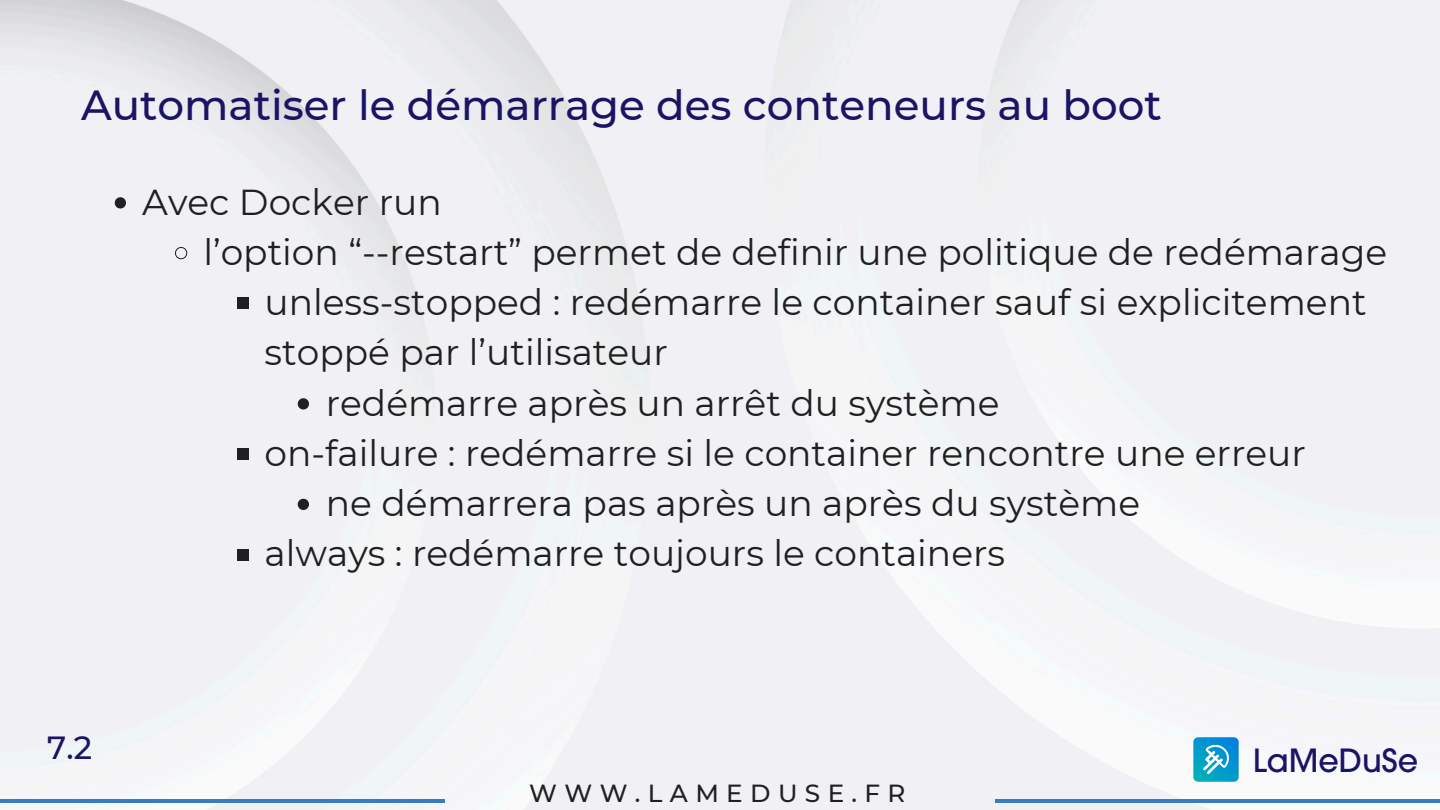
<style>
.page{position:relative;width:1440px;height:810px;background:#fff}
.page>*{position:absolute;margin:0;border:0;box-sizing:border-box;transform-origin:0 0}
.t1{font:500 42px "Montserrat";color:#1b1464}
.t2{font:36px/50.2px "Montserrat";color:#211f20}
.t3{font:500 32px "Montserrat";color:#1b1464}
.t4{font:500 31.8px "ITC Avant Garde Std";color:#1b1464}
.t5{font:500 24.7px "Montserrat";letter-spacing:.3em;color:#211f20}
</style>
<div class="page">
<img style="left:0;top:0;width:1440px;height:810px">
<hr style="left:0;top:799px;width:445px;height:4px;background:#387cc0">
<hr style="left:995px;top:799px;width:445px;height:4px;background:#387cc0">
<img style="left:1186px;top:729px;width:61px;height:61px">
<svg style="left:115px;top:197px;width:11px;height:11px"></svg>
<svg style="left:175px;top:247px;width:13px;height:13px"></svg>
<div style="left:237px;top:298px;width:11px;height:11px;background:#211f20"></div>
<svg style="left:298px;top:398px;width:11px;height:12px"></svg>
<div style="left:237px;top:448px;width:11px;height:12px;background:#211f20"></div>
<svg style="left:298px;top:499px;width:11px;height:11px"></svg>
<div style="left:237px;top:549px;width:11px;height:11px;background:#211f20"></div>
<p class="t1" style="left:81px;top:80px;width:1082px">Automatiser le démarrage des conteneurs au boot</p>
<p class="t2" style="left:142px;top:176px;width:301px">Avec Docker run</p>
<p class="t2" style="left:203px;top:227px;width:1185px">l’option “--restart” permet de definir une politique de redémarage</p>
<p class="t2" style="left:265px;top:277px;width:1104px">unless-stopped : redémarre le container sauf si explicitement stoppé par l’utilisateur</p>
<p class="t2" style="left:326px;top:377px;width:675px">redémarre après un arrêt du système</p>
<h3 class="t2" style="left:265px;top:428px;width:1043px">on-failure : redémarre si le container rencontre une erreur</h3>
<p class="t2" style="left:326px;top:478px;width:816px">ne démarrera pas après un après du système</p>
<h3 class="t2" style="left:265px;top:528px;width:742px">always : redémarre toujours le containers</h3>
<p class="t3" style="left:47px;top:728px;width:46px">7.2</p>
<h1 class="t5" style="left:529px;top:778px;width:378px">WWW.LAMEDUSE.FR</h1>
<p class="t4" style="left:1253px;top:748px;width:167px">LaMeDuSe</p>
</div>
